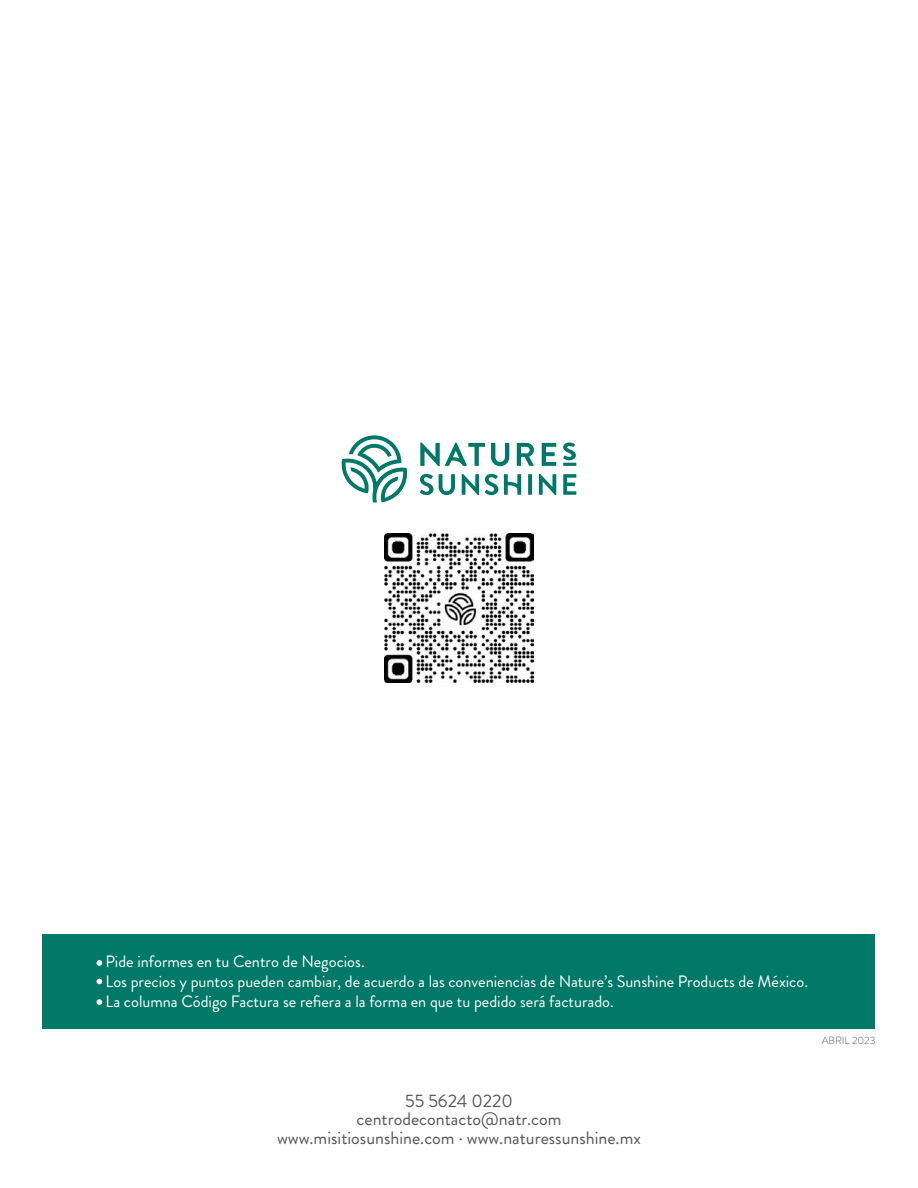
<style>
.page{position:relative;width:918px;height:1188px;background:#fff}
.page>*{position:absolute;margin:0;border:0;box-sizing:border-box;transform-origin:0 0}
.t1{font:18px/18.6px "Brandon Grotesque";color:#575756;text-align:center}
.t2{font:16.5px/19.8px "Brandon Grotesque";color:#fff}
.t3{font:300 10.5px "Brandon Grotesque";color:#575756}
</style>
<div class="page">
<img style="left:385px;top:533px;width:148px;height:149px">
<svg style="left:341px;top:435px;width:67px;height:68px"></svg>
<svg style="left:462px;top:474px;width:17px;height:21px"></svg>
<svg style="left:539px;top:474px;width:17px;height:21px"></svg>
<svg style="left:491px;top:443px;width:18px;height:23px"></svg>
<svg style="left:542px;top:443px;width:14px;height:23px"></svg>
<svg style="left:420px;top:474px;width:35px;height:21px"></svg>
<svg style="left:485px;top:474px;width:13px;height:21px"></svg>
<svg style="left:504px;top:474px;width:17px;height:21px"></svg>
<svg style="left:528px;top:474px;width:4px;height:21px"></svg>
<svg style="left:563px;top:474px;width:13px;height:21px"></svg>
<svg style="left:420px;top:443px;width:65px;height:23px"></svg>
<svg style="left:517px;top:443px;width:17px;height:23px"></svg>
<svg style="left:563px;top:443px;width:13px;height:23px"></svg>
<div style="left:43px;top:934px;width:832px;height:95px;background:#007968"></div>
<svg style="left:97px;top:960px;width:5px;height:6px"></svg>
<svg style="left:97px;top:979px;width:5px;height:5px"></svg>
<svg style="left:97px;top:999px;width:5px;height:6px"></svg>
<p class="t2" style="left:105px;top:952px;width:704px">Pide informes en tu Centro de Negocios.<br>Los precios y puntos pueden cambiar, de acuerdo a las conveniencias de Nature’s Sunshine Products de México.<br>La columna Código Factura se refiera a la forma en que tu pedido será facturado.</p>
<p class="t3" style="left:822px;top:1033px;width:55px">ABRIL 2023</p>
<p class="t1" style="left:357px;top:1092px;width:207px">55 5624 0220 centrodecontacto@natr.com</p>
<p class="t1" style="left:277px;top:1129px;width:365px">www.misitiosunshine.com · www.naturessunshine.mx</p>
</div>
